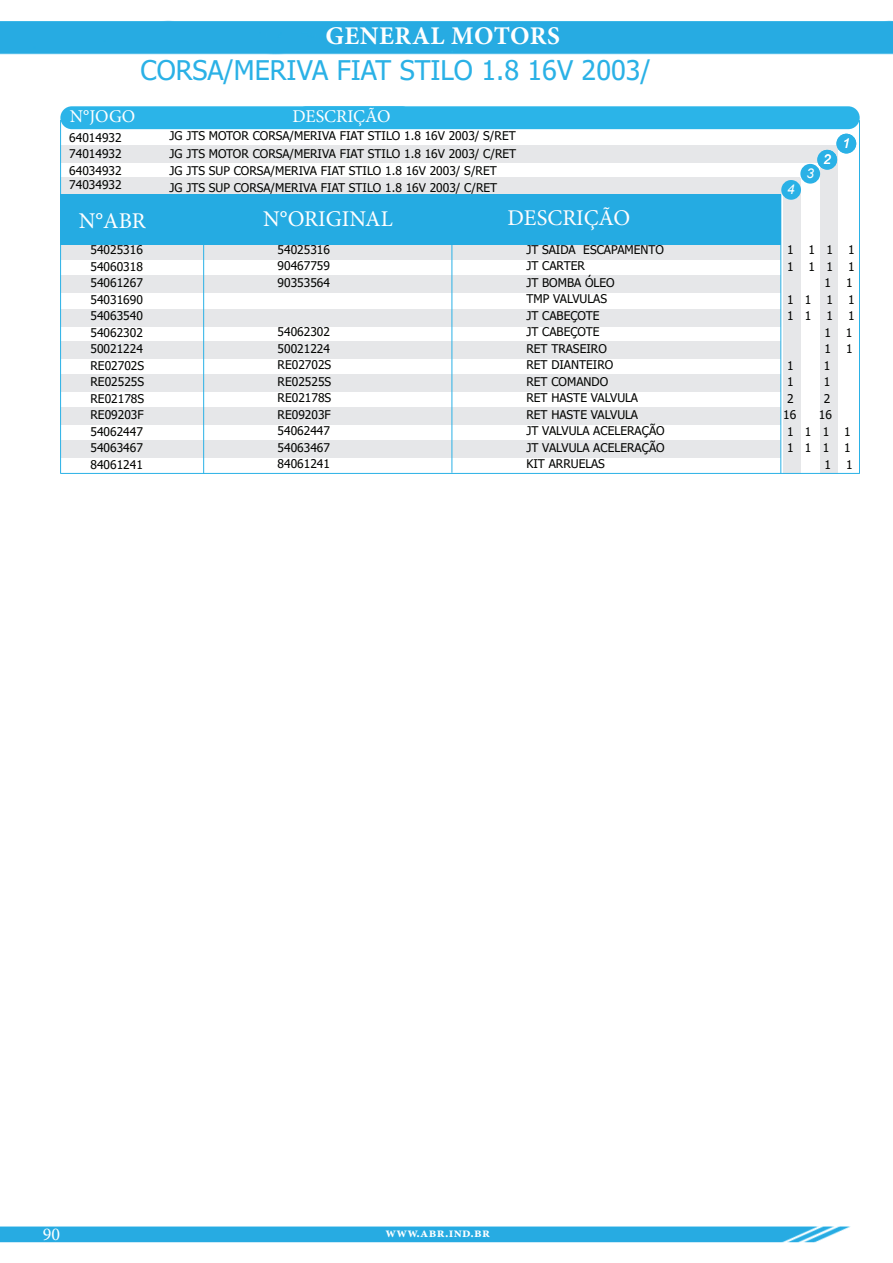
<style>
.page{position:relative;width:893px;height:1263px;background:#fff}
.page>*{position:absolute;margin:0;border:0;box-sizing:border-box;transform-origin:0 0}
.t1{font:27px "Tahoma";color:#2ab1e6}
.t2{font:700 25.5px "Minion Pro";letter-spacing:.02em;color:#fff}
.t3{font:22.5px "Minion Pro";color:#fff}
.t4{font:22.5px "Minion Pro";color:#fefcfd}
.t5{font:18px "Minion Pro";color:#fff}
.t6{font:700 13.5px "Minion Pro";letter-spacing:.02em;color:#fff}
.t7{font:italic 13.5px "Arial";color:#fff}
.t8{font:12px/16.5px "Tahoma";color:#040503}
</style>
<div class="page">
<img style="left:0;top:20px;width:865px;height:35px">
<img style="left:865px;top:20px;width:28px;height:35px">
<div style="left:60px;top:106px;width:800px;height:23px;background:#2bb4e8;border-radius:11px"></div>
<div style="left:61px;top:242px;width:720px;height:17px;background:#e6e7e9"></div>
<div style="left:61px;top:276px;width:720px;height:17px;background:#e6e7e9"></div>
<div style="left:61px;top:309px;width:720px;height:17px;background:#e6e7e9"></div>
<div style="left:61px;top:342px;width:720px;height:17px;background:#e6e7e9"></div>
<div style="left:61px;top:375px;width:720px;height:17px;background:#e6e7e9"></div>
<div style="left:61px;top:407px;width:720px;height:17px;background:#e6e7e9"></div>
<div style="left:61px;top:440px;width:720px;height:17px;background:#e6e7e9"></div>
<div style="left:61px;top:145px;width:777px;height:18px;background:#e6e7e9"></div>
<div style="left:61px;top:177px;width:739px;height:17px;background:#e6e7e9"></div>
<div style="left:821px;top:150px;width:17px;height:324px;background:#e6e7e9"></div>
<div style="left:783px;top:178px;width:17px;height:296px;background:#e6e7e9"></div>
<hr style="left:781px;top:195px;width:1px;height:279px;background:#2ab1e6">
<hr style="left:452px;top:216px;width:1px;height:257px;background:#2ab1e6">
<div style="left:836px;top:134px;width:20px;height:19px;background:#2ab1e6;border-radius:50%"></div>
<div style="left:800px;top:164px;width:20px;height:20px;background:#2ab1e6;border-radius:50%"></div>
<div style="left:817px;top:150px;width:20px;height:20px;background:#2ab1e6;border-radius:50%"></div>
<div style="left:781px;top:180px;width:20px;height:20px;background:#2ab1e6;border-radius:50%"></div>
<hr style="left:859px;top:120px;width:1px;height:354px;background:#2ab1e6">
<hr style="left:60px;top:120px;width:1px;height:354px;background:#2ab1e6">
<hr style="left:61px;top:473px;width:799px;height:1px;background:#2ab1e6">
<div style="left:60px;top:194px;width:721px;height:50px;background:#25abe2"></div>
<hr style="left:203px;top:244px;width:1px;height:230px;background:#2ab1e6">
<img style="left:0;top:1226px;width:850px;height:17px">
<h2 class="t2" style="left:325px;top:18px;width:236px">GENERAL MOTORS</h2>
<h1 class="t1" style="left:140px;top:52px;width:512px">CORSA/MERIVA FIAT STILO 1.8 16V 2003/</h1>
<h3 class="t5" style="left:70px;top:104px;width:67px">N°JOGO</h3>
<h3 class="t5" style="left:292px;top:104px;width:100px">DESCRIÇÃO</h3>
<p class="t8" style="left:69px;top:130px;width:54px;line-height:15.6px">64014932<br>74014932</p>
<p class="t8" style="left:69px;top:164px;width:54px;line-height:14.4px">64034932<br>74034932</p>
<p class="t8" style="left:170px;top:128px;width:348px;line-height:17.2px">JG JTS MOTOR CORSA/MERIVA FIAT STILO 1.8 16V 2003/ S/RET JG JTS MOTOR CORSA/MERIVA FIAT STILO 1.8 16V 2003/ C/RET JG JTS SUP CORSA/MERIVA FIAT STILO 1.8 16V 2003/ S/RET<br>JG JTS SUP CORSA/MERIVA FIAT STILO 1.8 16V 2003/ C/RET</p>
<h3 class="t3" style="left:79px;top:205px;width:69px">N°ABR</h3>
<h3 class="t3" style="left:263px;top:204px;width:131px">N°ORIGINAL</h3>
<h3 class="t4" style="left:508px;top:203px;width:124px">DESCRIÇÃO</h3>
<p class="t7" style="left:787px;top:180px;width:9px">4</p>
<p class="t7" style="left:806px;top:164px;width:9px">3</p>
<p class="t7" style="left:823px;top:150px;width:9px">2</p>
<p class="t7" style="left:842px;top:134px;width:9px">1</p>
<p class="t8" style="left:91px;top:242px;width:55px;text-align:justify">54025316<br>54060318<br>54061267<br>54031690<br>54063540<br>54062302<br>50021224<br>RE02702S RE02525S RE02178S RE09203F 54062447<br>54063467<br>84061241</p>
<p class="t8" style="left:278px;top:242px;width:54px;text-align:justify">54025316<br>90467759<br>90353564</p>
<p class="t8" style="left:278px;top:324px;width:55px;text-align:justify">54062302<br>50021224<br>RE02702S RE02525S RE02178S RE09203F 54062447<br>54063467<br>84061241</p>
<p class="t8" style="left:526px;top:242px;width:140px">JT SAIDA ESCAPAMENTO<br>JT CARTER<br>JT BOMBA ÓLEO<br>TMP VALVULAS<br>JT CABEÇOTE<br>JT CABEÇOTE<br>RET TRASEIRO<br>RET DIANTEIRO<br>RET COMANDO<br>RET HASTE VALVULA<br>RET HASTE VALVULA<br>JT VALVULA ACELERAÇÃO<br>JT VALVULA ACELERAÇÃO<br>KIT ARRUELAS</p>
<p class="t8" style="left:787px;top:242px;width:8px">1</p>
<p class="t8" style="left:809px;top:242px;width:26px">1 1</p>
<p class="t8" style="left:848px;top:242px;width:8px">1</p>
<p class="t8" style="left:787px;top:259px;width:8px">1</p>
<p class="t8" style="left:809px;top:259px;width:26px">1 1</p>
<p class="t8" style="left:848px;top:259px;width:8px">1</p>
<p class="t8" style="left:825px;top:275px;width:8px">1</p>
<p class="t8" style="left:846px;top:275px;width:8px">1</p>
<p class="t8" style="left:787px;top:292px;width:26px">1 1</p>
<p class="t8" style="left:826px;top:292px;width:8px">1</p>
<p class="t8" style="left:848px;top:292px;width:8px">1</p>
<p class="t8" style="left:787px;top:308px;width:26px">1 1</p>
<p class="t8" style="left:826px;top:308px;width:8px">1</p>
<p class="t8" style="left:848px;top:308px;width:8px">1</p>
<p class="t8" style="left:824px;top:325px;width:8px">1</p>
<p class="t8" style="left:846px;top:325px;width:8px">1</p>
<p class="t8" style="left:825px;top:341px;width:8px">1</p>
<p class="t8" style="left:846px;top:341px;width:8px">1</p>
<p class="t8" style="left:787px;top:358px;width:8px">1</p>
<p class="t8" style="left:824px;top:358px;width:8px">1</p>
<p class="t8" style="left:787px;top:374px;width:8px">1</p>
<p class="t8" style="left:824px;top:374px;width:8px">1</p>
<p class="t8" style="left:787px;top:391px;width:8px">2</p>
<p class="t8" style="left:824px;top:391px;width:8px">2</p>
<p class="t8" style="left:783px;top:407px;width:15px">16</p>
<p class="t8" style="left:787px;top:407px;width:46px;text-align:right">16<br>1 1 1</p>
<p class="t8" style="left:844px;top:424px;width:8px">1</p>
<p class="t8" style="left:787px;top:440px;width:44px">1 1 1</p>
<p class="t8" style="left:844px;top:440px;width:8px">1</p>
<p class="t8" style="left:825px;top:457px;width:8px">1</p>
<p class="t8" style="left:846px;top:457px;width:8px">1</p>
<h3 class="t5" style="left:43px;top:1222px;width:19px">90</h3>
<p class="t6" style="left:386px;top:1223px;width:106px">www.abr.ind.br</p>
</div>
